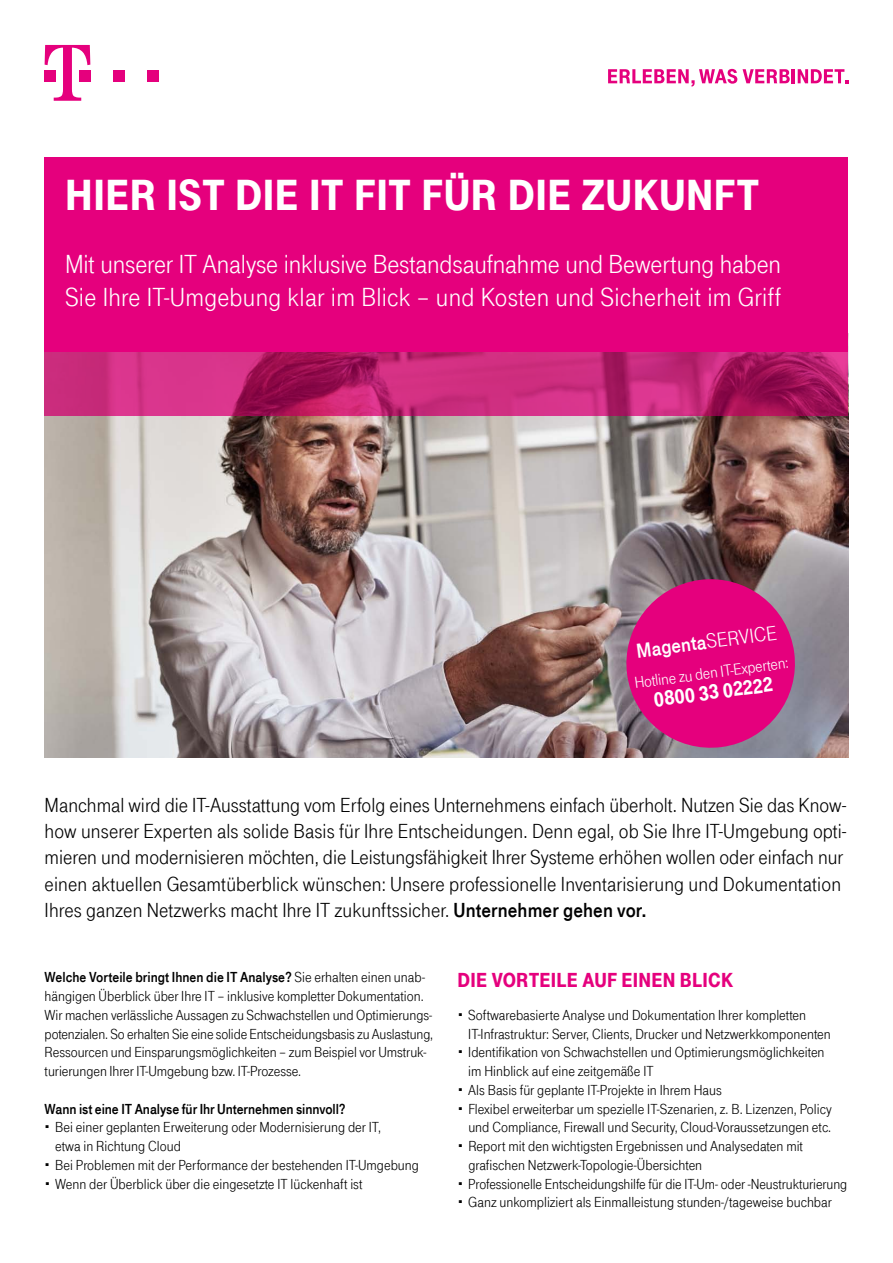
<style>
.page{position:relative;width:893px;height:1263px;background:#fff}
.page>*{position:absolute;margin:0;border:0;box-sizing:border-box;transform-origin:0 0}
.t1{font:900 45px "Tele Grotesk Headline";letter-spacing:.01em;color:#fff}
.t2{font:27px/33.8px "Tele Grotesk Norm";letter-spacing:-.005em;color:#fff}
.t3{font:21px/26.2px "Tele Grotesk Norm";color:#000}
.t4{font:900 21px "Tele Grotesk Headline";letter-spacing:.01em;color:#e5007d}
.t5{font:21px "Tele Grotesk Fett";color:#fff}
.t6{font:900 21px "Tele Grotesk Headline";color:#fff}
.t7{font:16.5px "Tele Grotesk Norm";color:#fff}
.t8{font:15px/18.8px "Tele Grotesk Norm";color:#000}
.t9{font:15px "Tele Grotesk Fett";letter-spacing:-.005em;color:#000}
.s1{font-family:"Tele Grotesk Headline"}
.s2{font-family:"Tele Grotesk Fett"}
.s3{font-family:"Tele Grotesk Norm"}
</style>
<div class="page">
<img style="left:45px;top:415px;width:803px;height:342px">
<svg style="left:45px;top:352px;width:803px;height:63px;background:#bf2573"></svg>
<div style="left:45px;top:157px;width:803px;height:195px;background:#e5007d"></div>
<svg style="left:621px;top:574px;width:179px;height:179px;background:#c82780"></svg>
<div style="left:113px;top:71px;width:11px;height:11px;background:#e5007d"></div>
<div style="left:147px;top:71px;width:11px;height:11px;background:#e5007d"></div>
<svg style="left:45px;top:45px;width:45px;height:56px"></svg>
<svg style="left:608px;top:69px;width:129px;height:18px"></svg>
<svg style="left:743px;top:69px;width:47px;height:14px"></svg>
<hr style="left:792px;top:69px;width:3px;height:14px;background:#e5007d">
<svg style="left:798px;top:69px;width:50px;height:14px"></svg>
<h1 class="t1" style="left:65px;top:170px;width:696px">HIER IST DIE IT FIT FÜR DIE ZUKUNFT</h1>
<h2 class="t2" style="left:65px;top:247px;width:718px">Mit unserer IT Analyse inklusive Bestandsaufnahme und Bewertung haben<br>Sie Ihre IT-Umgebung klar im Blick – und Kosten und Sicherheit im Griff</h2>
<h3 class="t5" style="left:635px;top:639px;width:143px;rotate:-8deg">Magenta<span class="s1">Service</span></h3>
<p class="t7" style="left:634px;top:674px;width:156px;rotate:-8deg">Hotline zu den IT-Experten:</p>
<h3 class="t6" style="left:652px;top:689px;width:121px;rotate:-8deg">0800 33 02222</h3>
<p class="t3" style="left:45px;top:792px;width:803px">Manchmal wird die IT-Ausstattung vom Erfolg eines Unternehmens einfach überholt. Nutzen Sie das Know&shy;how unserer Experten als solide Basis für Ihre Entscheidungen. Denn egal, ob Sie Ihre IT-Umgebung opti&shy;mieren und modernisieren möchten, die Leistungsfähigkeit Ihrer Systeme erhöhen wollen oder einfach nur einen aktuellen Gesamtüberblick wünschen: Unsere professionelle Inventarisierung und Dokumentation Ihres ganzen Netzwerks macht Ihre IT zukunftssicher. <span class="s2">Unternehmer gehen vor.</span></p>
<p class="t9" style="left:45px;top:969px;width:382px">Welche Vorteile bringt Ihnen die IT Analyse? <span class="s3">Sie erhalten einen unab-</span></p>
<p class="t8" style="left:45px;top:987px;width:390px">hängigen Überblick über Ihre IT – inklusive kompletter Dokumentation.<br>Wir machen verlässliche Aussagen zu Schwachstellen und Optimierungs&shy;potenzialen. So erhalten Sie eine solide Entscheidungsbasis zu Auslastung, Ressourcen und Einsparungsmöglichkeiten – zum Beispiel vor Umstruk&shy;turierungen Ihrer IT-Umgebung bzw. IT-Prozesse.</p>
<p class="t9" style="left:45px;top:1100px;width:302px">Wann ist eine IT Analyse für Ihr Unternehmen sinnvoll?</p>
<p class="t8" style="left:55px;top:1118px;width:365px">Bei einer geplanten Erweiterung oder Modernisierung der IT,<br>etwa in Richtung Cloud<br>Bei Problemen mit der Performance der bestehenden IT-Umgebung Wenn der Überblick über die eingesetzte IT lückenhaft ist</p>
<h3 class="t4" style="left:458px;top:968px;width:277px">DIE VORTEILE AUF EINEN BLICK</h3>
<p class="t8" style="left:468px;top:1006px;width:380px">Softwarebasierte Analyse und Dokumentation Ihrer kompletten IT-Infrastruktur: Server, Clients, Drucker und Netzwerkkomponenten Identifikation von Schwachstellen und Optimierungsmöglichkeiten<br>im Hinblick auf eine zeitgemäße IT<br>Als Basis für geplante IT-Projekte in Ihrem Haus<br>Flexibel erweiterbar um spezielle IT-Szenarien, z. B. Lizenzen, Policy und Compliance, Firewall und Security, Cloud-Voraussetzungen etc.<br>Report mit den wichtigsten Ergebnissen und Analysedaten mit grafischen Netzwerk-Topologie-Übersichten<br>Professionelle Entscheidungshilfe für die IT-Um- oder -Neustrukturierung Ganz unkompliziert als Einmalleistung stunden-/tageweise buchbar</p>
</div>
